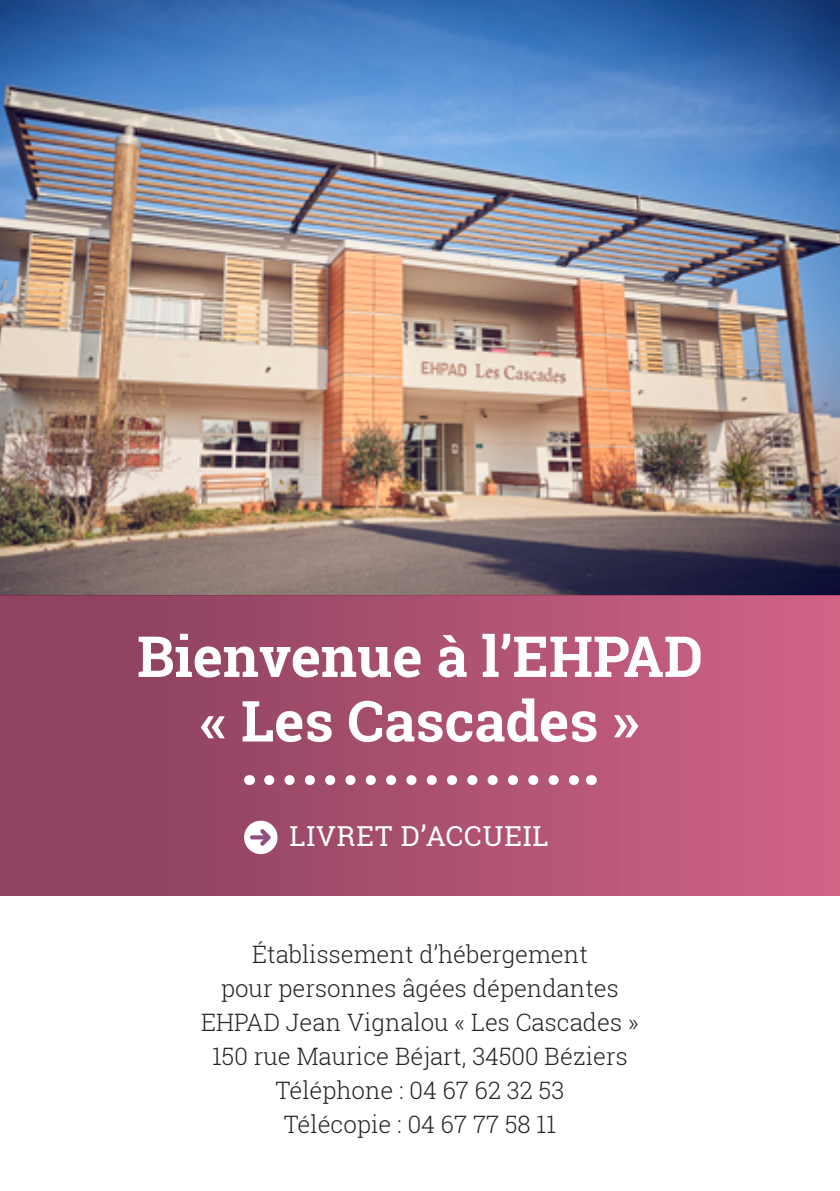
<style>
.page{position:relative;width:840px;height:1191px;background:#fff}
.page>*{position:absolute;margin:0;border:0;box-sizing:border-box;transform-origin:0 0}
.t1{font:700 56.6px/64.6px "Roboto Slab";color:#fff;text-align:center}
.t2{font:27.6px "Roboto Slab";letter-spacing:.03em;color:#fff}
.t3{font:300 24px/34px "Roboto Slab";color:#232629;text-align:center}
</style>
<div class="page">
<img style="left:0;top:0;width:839px;height:595px">
<div style="left:0;top:595px;width:839px;height:300px;background:linear-gradient(to right,#863e5c,#d06386)"></div>
<svg style="left:269px;top:775px;width:311px;height:10px"></svg>
<div style="left:244px;top:820px;width:33px;height:34px;background:#fff;border-radius:50%"></div>
<svg style="left:250px;top:829px;width:20px;height:16px"></svg>
<h1 class="t1" style="left:137px;top:623px;width:567px">Bienvenue à l’EHPAD « Les Cascades »</h1>
<p class="t2" style="left:289px;top:817px;width:260px">LIVRET D’ACCUEIL</p>
<p class="t3" style="left:201px;top:936px;width:439px">Établissement d’hébergement<br>pour personnes âgées dépendantes<br>EHPAD Jean Vignalou « Les Cascades »<br>150 rue Maurice Béjart, 34500 Béziers<br>Téléphone : 04 67 62 32 53<br>Télécopie : 04 67 77 58 11</p>
</div>
